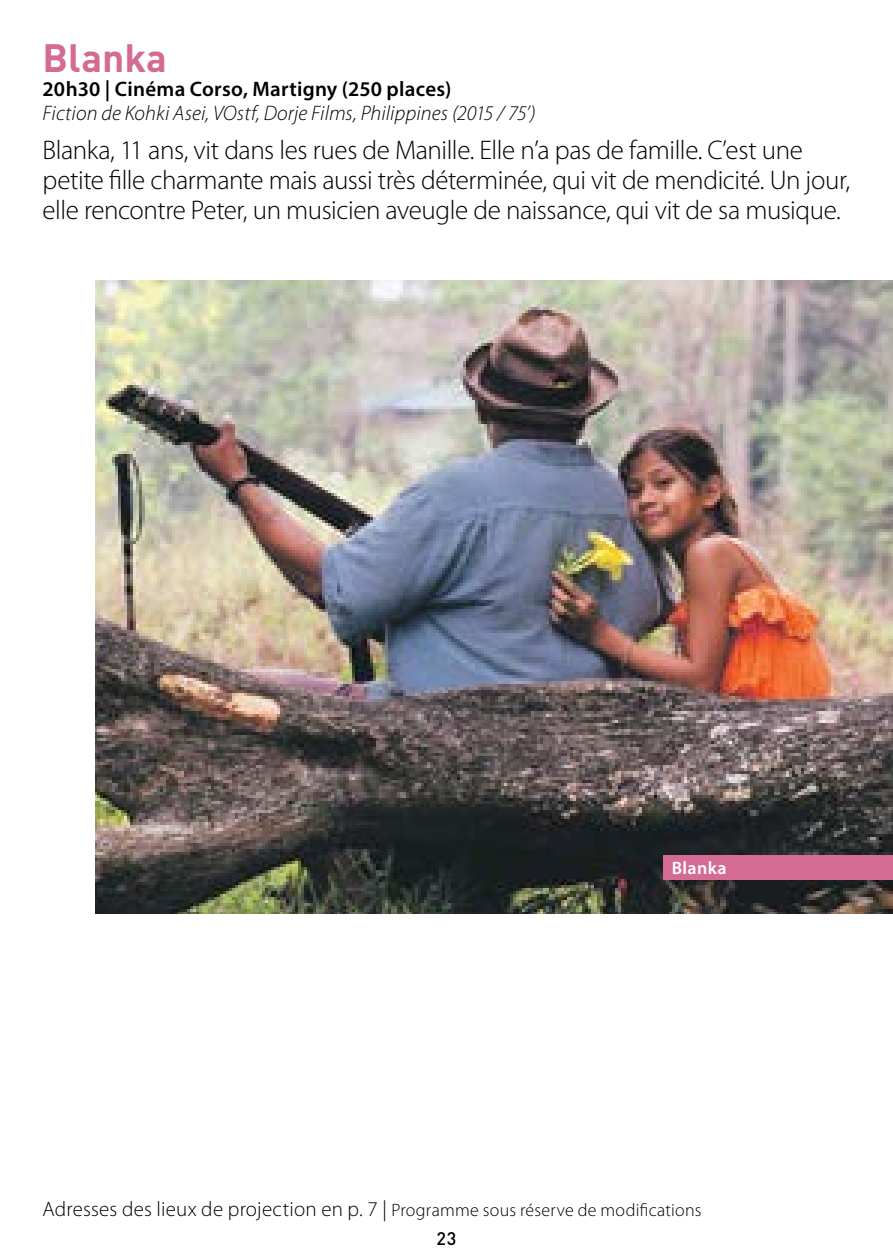
<style>
.page{position:relative;width:893px;height:1259px;background:#fff}
.page>*{position:absolute;margin:0;border:0;box-sizing:border-box;transform-origin:0 0}
.t1{font:700 39px "DIN Pro";color:#d46b92}
.t2{font:300 27px/30px "Myriad Pro";letter-spacing:-.015em;color:#000}
.t3{font:italic 300 21px "Myriad Pro";letter-spacing:.005em;color:#000}
.t4{font:600 21px "Myriad Pro";letter-spacing:.015em;color:#000}
.t5{font:300 18px "Myriad Pro";letter-spacing:.015em;color:#000}
.t6{font:600 18px "Myriad Pro";letter-spacing:.02em;color:#fff}
.t7{font:500 18px "DIN Pro";color:#000}
.s1{font-size:21px}
</style>
<div class="page">
<img style="left:96px;top:281px;width:797px;height:632px">
<div style="left:663px;top:855px;width:230px;height:24px;background:#d46b92"></div>
<h1 class="t1" style="left:43px;top:32px;width:126px">Blanka</h1>
<p class="t4" style="left:43px;top:76px;width:410px">20h30 | Cinéma Corso, Martigny (250 places)</p>
<p class="t3" style="left:43px;top:101px;width:495px">Fiction de Kohki Asei, VOstf, Dorje Films, Philippines (2015 / 75’)</p>
<p class="t2" style="left:43px;top:135px;width:809px">Blanka, 11 ans, vit dans les rues de Manille. Elle n’a pas de famille. C’est une petite fille charmante mais aussi très déterminée, qui vit de mendicité. Un jour, elle rencontre Peter, un musicien aveugle de naissance, qui vit de sa musique.</p>
<p class="t6" style="left:672px;top:856px;width:56px">Blanka</p>
<p class="t5" style="left:43px;top:1199px;width:661px"><span class="s1">Adresses des lieux de projection en p. 7 |</span> Programme sous réserve de modifications</p>
<p class="t7" style="left:436px;top:1225px;width:21px">23</p>
</div>
